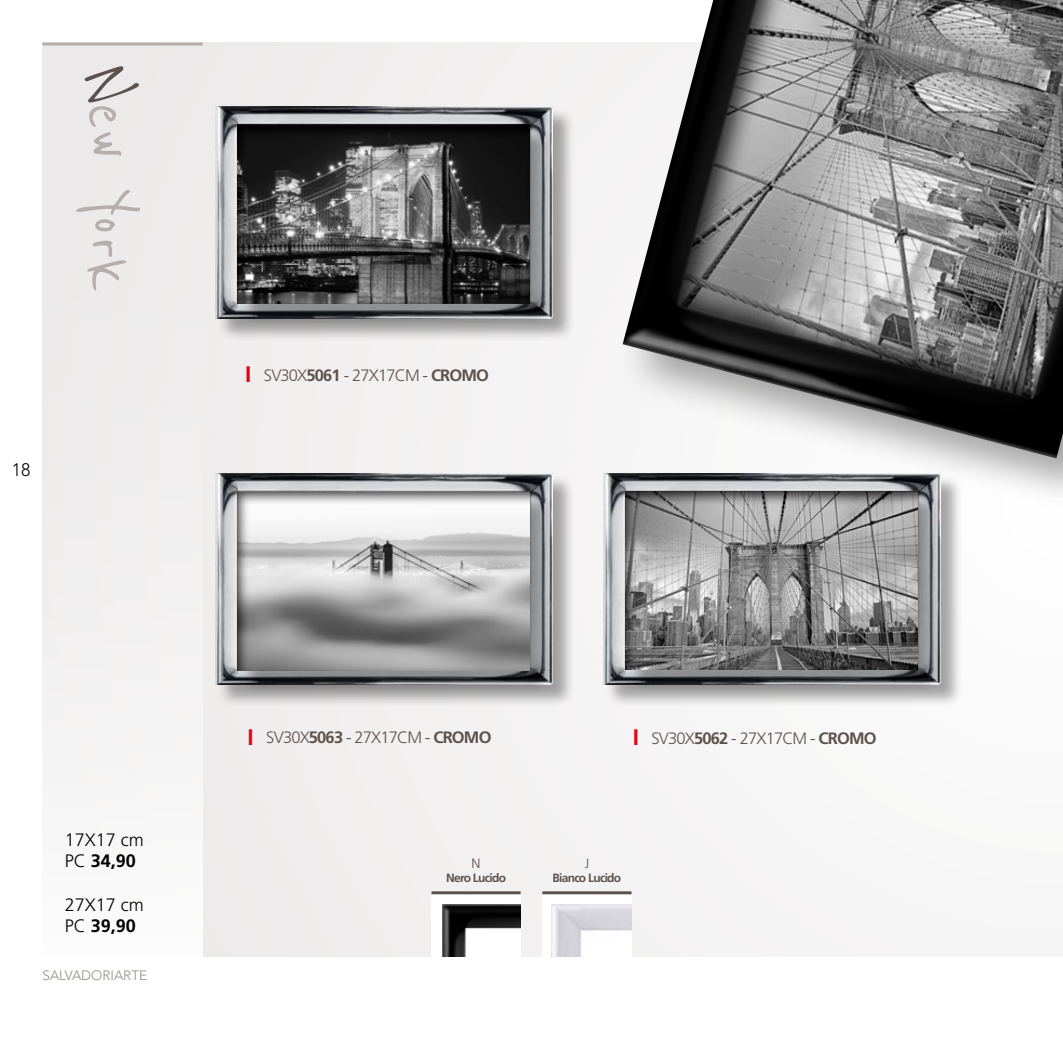
<style>
.page{position:relative;width:1063px;height:1063px;background:#fff}
.page>*{position:absolute;margin:0;border:0;box-sizing:border-box;transform-origin:0 0}
.t1{font:76.5px "Reenie Beanie";color:#b5aeac}
.t2{font:300 18px/21.6px "Frutiger LT Std";color:#000}
.t3{font:300 18px "Avenir LT Std";color:#000}
.t4{font:300 16.5px "Frutiger LT Std";letter-spacing:-.05em;color:#5d514d}
.t5{font:300 13.5px "Avenir LT Std";color:#958b87}
.t6{font:300 13.5px "Frutiger LT Std";color:#5d514d}
.t7{font:700 12px "Frutiger LT Std";letter-spacing:-.06em;color:#5d514d}
.s1{color:#5d514d}
.s2{font-weight:700;font-size:22.5px;color:#e30613}
.s3{font-weight:700}
</style>
<div class="page">
<div style="left:43px;top:43px;width:1020px;height:914px;background:#f4f3f3"></div>
<div style="left:43px;top:43px;width:160px;height:914px;background:#f0eeee"></div>
<hr style="left:43px;top:43px;width:160px;height:3px;background:#b5aeac">
<div style="left:616px;top:0;width:447px;height:513px;background:#000;opacity:.35"></div>
<img style="left:623px;top:0;width:440px;height:458px">
<div style="left:542px;top:891px;width:90px;height:66px;background:#fff"></div>
<img style="left:551px;top:905px;width:81px;height:52px">
<hr style="left:542px;top:891px;width:90px;height:3px;background:#5d514d">
<div style="left:431px;top:891px;width:90px;height:66px;background:#fff"></div>
<img style="left:443px;top:905px;width:78px;height:52px">
<hr style="left:431px;top:891px;width:90px;height:3px;background:#5d514d">
<div style="left:216px;top:107px;width:359px;height:235px;background:#000;opacity:.35"></div>
<img style="left:215px;top:106px;width:337px;height:212px">
<div style="left:239px;top:126px;width:315px;height:201px;background:#000;opacity:.35"></div>
<img style="left:238px;top:125px;width:292px;height:178px">
<div style="left:216px;top:474px;width:359px;height:234px;background:#000;opacity:.35"></div>
<img style="left:215px;top:473px;width:337px;height:212px">
<div style="left:239px;top:493px;width:315px;height:201px;background:#000;opacity:.35"></div>
<img style="left:238px;top:492px;width:292px;height:178px">
<div style="left:604px;top:474px;width:360px;height:234px;background:#000;opacity:.35"></div>
<img style="left:604px;top:473px;width:336px;height:212px">
<div style="left:626px;top:493px;width:315px;height:201px;background:#000;opacity:.35"></div>
<img style="left:625px;top:492px;width:292px;height:178px">
<h1 class="t1" style="left:151px;top:66px;width:226px;rotate:90deg"><span class="s1">N</span>ew York</h1>
<p class="t3" style="left:12px;top:459px;width:20px">18</p>
<p class="t4" style="left:245px;top:366px;width:245px"><span class="s2">I</span> SV30X<span class="s3">5061</span> - 27X17CM - <span class="s3">CROMO</span></p>
<p class="t2" style="left:65px;top:829px;width:81px">17X17 cm<br>PC <span class="s3">34,90</span></p>
<p class="t2" style="left:65px;top:894px;width:81px">27X17 cm<br>PC <span class="s3">39,90</span></p>
<p class="t5" style="left:43px;top:967px;width:106px">SALVADORIARTE</p>
<p class="t4" style="left:248px;top:728px;width:245px"><span class="s2">I</span> SV30X<span class="s3">5063</span> - 27X17CM - <span class="s3">CROMO</span></p>
<p class="t4" style="left:633px;top:729px;width:245px"><span class="s2">I</span> SV30X<span class="s3">5062</span> - 27X17CM - <span class="s3">CROMO</span></p>
<p class="t6" style="left:472px;top:856px;width:11px">N</p>
<p class="t7" style="left:446px;top:871px;width:61px">Nero Lucido</p>
<p class="t6" style="left:585px;top:856px;width:6px">J</p>
<p class="t7" style="left:553px;top:871px;width:70px">Bianco Lucido</p>
</div>
